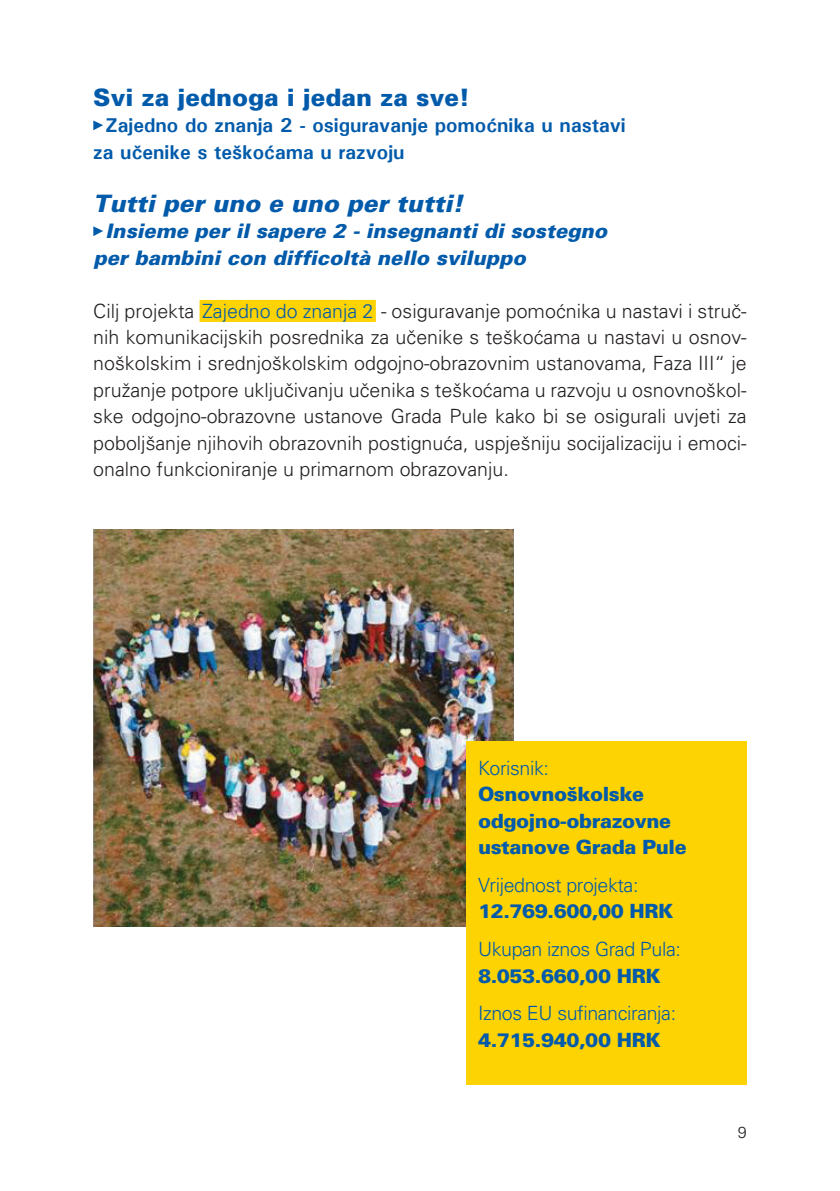
<style>
.page{position:relative;width:840px;height:1191px;background:#fff}
.page>*{position:absolute;margin:0;border:0;box-sizing:border-box;transform-origin:0 0}
.t1{font:900 24px "Univers";color:#015aaa}
.t2{font:italic 900 24px "Univers";color:#015aaa}
.t3{font:italic 900 20px/26.4px "Univers";color:#015aaa}
.t4{font:700 20px/26.4px "Univers";color:#015aaa}
.t5{font:300 19.6px/26.4px "Univers";color:#231f20;text-align:justify}
.t6{font:900 19.6px/26.4px "Univers";letter-spacing:-.02em;color:#015aaa}
.t7{font:300 19.6px "Univers";letter-spacing:-.02em;color:#015aaa}
.t8{font:300 16px "Univers";color:#231f20}
.s1{color:#015aaa}
</style>
<div class="page">
<svg style="left:93px;top:120px;width:10px;height:10px"></svg>
<div style="left:199px;top:300px;width:176px;height:22px;background:#fed304"></div>
<svg style="left:93px;top:226px;width:10px;height:10px"></svg>
<img style="left:93px;top:529px;width:420px;height:397px">
<div style="left:466px;top:741px;width:280px;height:343px;background:#fed304"></div>
<p class="t1" style="left:93px;top:82px;width:377px">Svi za jednoga i jedan za sve!</p>
<p class="t4" style="left:93px;top:112px;width:533px;text-indent:12px">Zajedno do znanja 2 - osiguravanje pomoćnika u nastavi za učenike s teškoćama u razvoju</p>
<p class="t2" style="left:93px;top:188px;width:371px">Tutti per uno e uno per tutti!</p>
<p class="t3" style="left:93px;top:217px;width:515px;text-indent:12px">Insieme per il sapere 2 - insegnanti di sostegno per bambini con difficoltà nello sviluppo</p>
<p class="t5" style="left:93px;top:297px;width:654px">Cilj projekta <span class="s1">Zajedno do znanja 2</span> - osiguravanje pomoćnika u nastavi i struč&shy;nih komunikacijskih posrednika za učenike s teškoćama u nastavi u osnov&shy;noškolskim i srednjoškolskim odgojno-obrazovnim ustanovama, Faza III“ je pružanje potpore uključivanju učenika s teškoćama u razvoju u osnovnoškol&shy;ske odgojno-obrazovne ustanove Grada Pule kako bi se osigurali uvjeti za poboljšanje njihovih obrazovnih postignuća, uspješniju socijalizaciju i emoci&shy;onalno funkcioniranje u primarnom obrazovanju.</p>
<p class="t7" style="left:477px;top:756px;width:72px">Korisnik:</p>
<p class="t6" style="left:477px;top:780px;width:210px">Osnovnoškolske odgojno-obrazovne ustanove Grada Pule</p>
<p class="t7" style="left:477px;top:873px;width:162px">Vrijednost projekta:</p>
<p class="t6" style="left:477px;top:897px;width:197px">12.769.600,00 HRK</p>
<p class="t7" style="left:477px;top:937px;width:204px">Ukupan iznos Grad Pula:</p>
<p class="t6" style="left:477px;top:962px;width:184px">8.053.660,00 HRK</p>
<p class="t7" style="left:477px;top:1001px;width:199px">Iznos EU sufinanciranja:</p>
<p class="t6" style="left:477px;top:1026px;width:184px">4.715.940,00 HRK</p>
<p class="t8" style="left:737px;top:1122px;width:10px">9</p>
</div>
